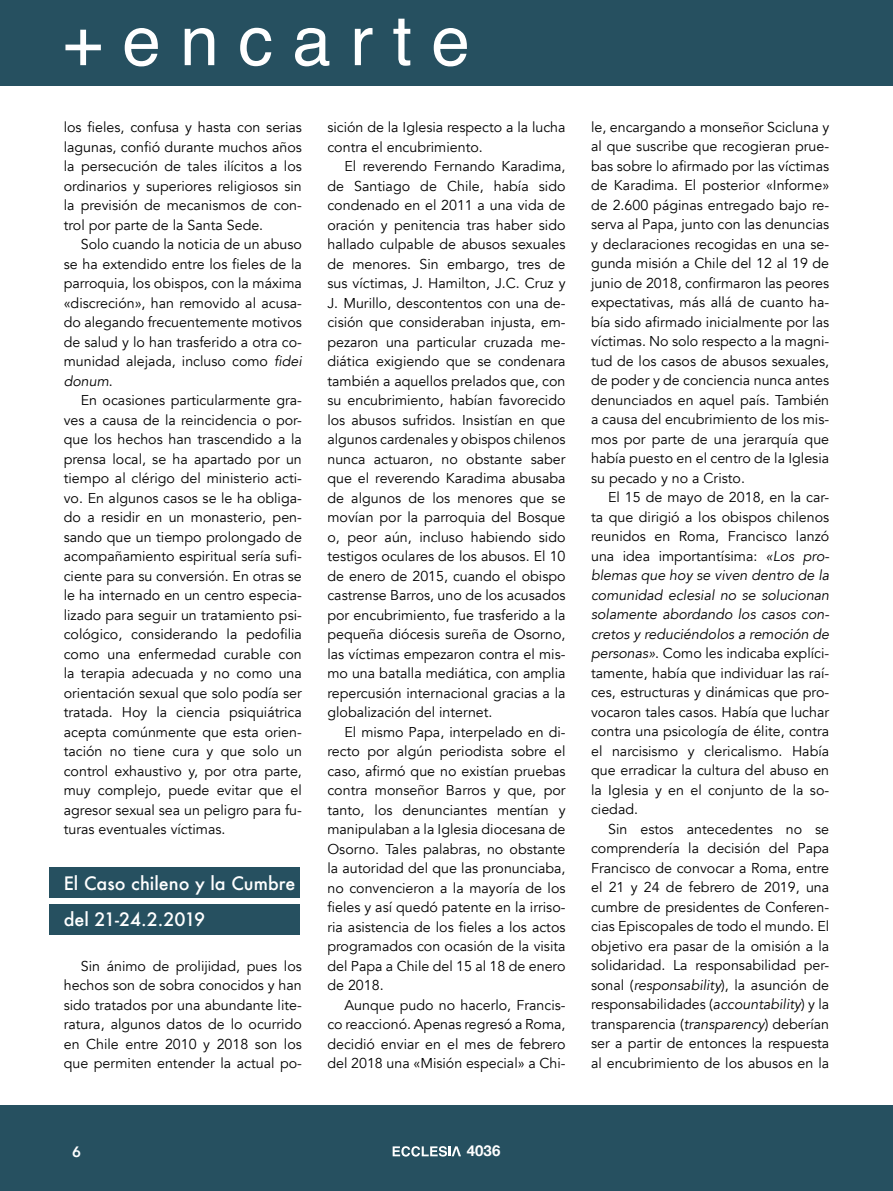
<style>
.page{position:relative;width:893px;height:1191px;background:#fff}
.page>*{position:absolute;margin:0;border:0;box-sizing:border-box;transform-origin:0 0}
.t1{font:69.45px "Helvetica";color:#fff}
.t2{font:300 55.8px "American Typewriter";color:#fff}
.t3{font:500 18px/36px "Futura";color:#fff}
.t4{font:700 15px "Helvetica Neue";color:#fff}
.t5{font:800 15px "Avenir";color:#fff}
.t6{font:14.25px/19.5px "Avenir";color:#000;text-align:justify}
.s1{font-style:italic}
</style>
<div class="page">
<div style="left:49px;top:867px;width:251px;height:30px;background:#265060"></div>
<div style="left:49px;top:904px;width:251px;height:31px;background:#265060"></div>
<div style="left:0;top:1106px;width:893px;height:85px;background:#265060"></div>
<svg style="left:393px;top:1146px;width:68px;height:10px"></svg>
<div style="left:0;top:0;width:893px;height:85px;background:#265060"></div>
<h1 class="t1" style="left:62px;top:-13px;width:409px">+ e n c a r t e</h1>
<h2 class="t2" style="left:283px;top:4px;width:36px">2</h2>
<p class="t6" style="left:64px;top:118px;width:240px">los fieles, confusa y hasta con serias lagunas, confió durante muchos años la persecución de tales ilícitos a los ordinarios y superiores religiosos sin la previsión de mecanismos de con&shy;trol por parte de la Santa Sede.</p>
<p class="t6" style="left:64px;top:235px;width:240px;text-indent:17px">Solo cuando la noticia de un abuso se ha extendido entre los fieles de la parroquia, los obispos, con la máxima «discreción», han removido al acusa&shy;do alegando frecuentemente motivos de salud y lo han trasferido a otra co&shy;munidad alejada, incluso como <span class="s1">fidei donum</span>.</p>
<p class="t6" style="left:64px;top:391px;width:240px;text-indent:17px">En ocasiones particularmente gra&shy;ves a causa de la reincidencia o por&shy;que los hechos han trascendido a la prensa local, se ha apartado por un tiempo al clérigo del ministerio acti&shy;vo. En algunos casos se le ha obliga&shy;do a residir en un monasterio, pen&shy;sando que un tiempo prolongado de acompañamiento espiritual sería sufi&shy;ciente para su conversión. En otras se le ha internado en un centro especia&shy;lizado para seguir un tratamiento psi&shy;cológico, considerando la pedofilia como una enfermedad curable con la terapia adecuada y no como una orientación sexual que solo podía ser tratada. Hoy la ciencia psiquiátrica acepta comúnmente que esta orien&shy;tación no tiene cura y que solo un control exhaustivo y, por otra parte, muy complejo, puede evitar que el agresor sexual sea un peligro para fu&shy;turas eventuales víctimas.</p>
<p class="t3" style="left:64px;top:865px;width:233px">El Caso chileno y la Cumbre del 21-24.2.2019</p>
<p class="t6" style="left:64px;top:956px;width:240px;text-indent:17px">Sin ánimo de prolijidad, pues los hechos son de sobra conocidos y han sido tratados por una abundante lite&shy;ratura, algunos datos de lo ocurrido en Chile entre 2010 y 2018 son los que permiten entender la actual po-</p>
<p class="t6" style="left:327px;top:118px;width:240px">sición de la Iglesia respecto a la lucha contra el encubrimiento.</p>
<p class="t6" style="left:327px;top:157px;width:240px;text-indent:17px">El reverendo Fernando Karadima, de Santiago de Chile, había sido condenado en el 2011 a una vida de oración y penitencia tras haber sido hallado culpable de abusos sexuales de menores. Sin embargo, tres de sus víctimas, J. Hamilton, J.C. Cruz y J. Murillo, descontentos con una de&shy;cisión que consideraban injusta, em&shy;pezaron una particular cruzada me&shy;diática exigiendo que se condenara también a aquellos prelados que, con su encubrimiento, habían favorecido los abusos sufridos. Insistían en que algunos cardenales y obispos chilenos nunca actuaron, no obstante saber que el reverendo Karadima abusaba de algunos de los menores que se movían por la parroquia del Bosque o, peor aún, incluso habiendo sido testigos oculares de los abusos. El 10 de enero de 2015, cuando el obispo castrense Barros, uno de los acusados por encubrimiento, fue trasferido a la pequeña diócesis sureña de Osorno, las víctimas empezaron contra el mis&shy;mo una batalla mediática, con amplia repercusión internacional gracias a la globalización del internet.</p>
<p class="t6" style="left:327px;top:722px;width:240px;text-indent:17px">El mismo Papa, interpelado en di&shy;recto por algún periodista sobre el caso, afirmó que no existían pruebas contra monseñor Barros y que, por tanto, los denunciantes mentían y manipulaban a la Iglesia diocesana de Osorno. Tales palabras, no obstante la autoridad del que las pronunciaba, no convencieron a la mayoría de los fieles y así quedó patente en la irriso&shy;ria asistencia de los fieles a los actos programados con ocasión de la visita del Papa a Chile del 15 al 18 de enero de 2018.</p>
<p class="t6" style="left:327px;top:995px;width:240px;text-indent:17px">Aunque pudo no hacerlo, Francis&shy;co reaccionó. Apenas regresó a Roma, decidió enviar en el mes de febrero del 2018 una «Misión especial» a Chi-</p>
<p class="t6" style="left:591px;top:117px;width:240px">le, encargando a monseñor Scicluna y al que suscribe que recogieran prue&shy;bas sobre lo afirmado por las víctimas de Karadima. El posterior «Informe» de 2.600 páginas entregado bajo re&shy;serva al Papa, junto con las denuncias y declaraciones recogidas en una se&shy;gunda misión a Chile del 12 al 19 de junio de 2018, confirmaron las peores expectativas, más allá de cuanto ha&shy;bía sido afirmado inicialmente por las víctimas. No solo respecto a la magni&shy;tud de los casos de abusos sexuales, de poder y de conciencia nunca antes denunciados en aquel país. También a causa del encubrimiento de los mis&shy;mos por parte de una jerarquía que había puesto en el centro de la Iglesia su pecado y no a Cristo.</p>
<p class="t6" style="left:591px;top:488px;width:240px;text-indent:17px">El 15 de mayo de 2018, en la car&shy;ta que dirigió a los obispos chilenos reunidos en Roma, Francisco lanzó una idea importantísima: <span class="s1">«Los pro&shy;blemas que hoy se viven dentro de la comunidad eclesial no se solucionan solamente abordando los casos con&shy;cretos y reduciéndolos a remoción de personas»</span>. Como les indicaba explíci&shy;tamente, había que individuar las raí&shy;ces, estructuras y dinámicas que pro&shy;vocaron tales casos. Había que luchar contra una psicología de élite, contra el narcisismo y clericalismo. Había que erradicar la cultura del abuso en la Iglesia y en el conjunto de la so&shy;ciedad.</p>
<p class="t6" style="left:591px;top:819px;width:240px;text-indent:17px">Sin estos antecedentes no se comprendería la decisión del Papa Francisco de convocar a Roma, entre el 21 y 24 de febrero de 2019, una cumbre de presidentes de Conferen&shy;cias Episcopales de todo el mundo. El objetivo era pasar de la omisión a la solidaridad. La responsabilidad per&shy;sonal (<span class="s1">responsability</span>), la asunción de responsabilidades (<span class="s1">accountability</span>) y la transparencia (<span class="s1">transparency</span>) deberían ser a partir de entonces la respuesta al encubrimiento de los abusos en la</p>
<p class="t5" style="left:72px;top:1139px;width:10px">6</p>
<p class="t4" style="left:467px;top:1139px;width:35px">4036</p>
</div>
